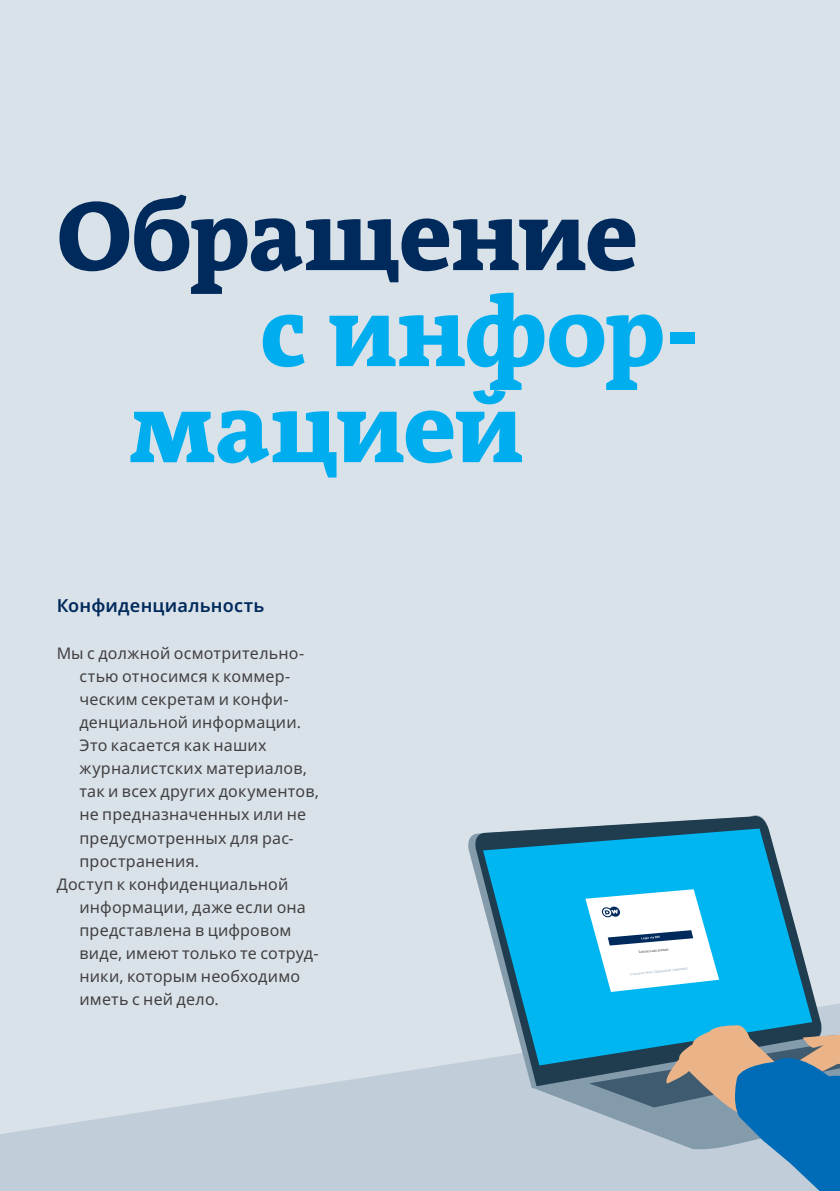
<style>
.page{position:relative;width:840px;height:1191px;background:#fff}
.page>*{position:absolute;margin:0;border:0;box-sizing:border-box;transform-origin:0 0}
.t1{font:800 100px/96px "DW The Antiqua B W8";letter-spacing:-.02em;color:#00aeef}
.t2{font:800 100px "DW The Antiqua B W8";letter-spacing:-.02em;color:#002a5c}
.t3{font:600 18px "Noto Sans";letter-spacing:.01em;color:#002a5c}
.t4{font:16px "Noto Sans";letter-spacing:.01em;color:#414042}
</style>
<div class="page">
<div style="left:0;top:0;width:839px;height:1191px;background:#dae2e9"></div>
<svg style="left:0;top:1062px;width:730px;height:129px;fill:#c1ceda"></svg>
<svg style="left:471px;top:817px;width:259px;height:269px"></svg>
<svg style="left:483px;top:828px;width:247px;height:237px;background:#1eaad9"></svg>
<svg style="left:532px;top:1013px;width:198px;height:138px;background:#659eb4"></svg>
<svg style="left:730px;top:815px;width:109px;height:376px"></svg>
<svg style="left:585px;top:889px;width:133px;height:103px;background:#afdff1"></svg>
<h1 class="t2" style="left:57px;top:172px;width:582px">Обращение</h1>
<h1 class="t1" style="left:129px;top:285px;width:570px;text-indent:131px">с инфор&shy;мацией</h1>
<p class="t3" style="left:57px;top:593px;width:209px">Конфиденциальность</p>
<p class="t4" style="left:57px;top:641px;width:249px">Мы с должной осмотрительно-</p>
<p class="t4" style="left:79px;top:664px;width:212px">стью относимся к коммер-</p>
<p class="t4" style="left:79px;top:687px;width:210px">ческим секретам и конфи-</p>
<p class="t4" style="left:79px;top:711px;width:223px">денциальной информации.</p>
<p class="t4" style="left:79px;top:734px;width:189px">Это касается как наших</p>
<p class="t4" style="left:79px;top:757px;width:229px">журналистских материалов,</p>
<p class="t4" style="left:79px;top:780px;width:241px">так и всех других документов,</p>
<p class="t4" style="left:79px;top:803px;width:228px">не предназначенных или не</p>
<p class="t4" style="left:79px;top:826px;width:215px">предусмотренных для рас-</p>
<p class="t4" style="left:79px;top:849px;width:121px">пространения.</p>
<p class="t4" style="left:57px;top:872px;width:233px">Доступ к конфиденциальной</p>
<p class="t4" style="left:79px;top:895px;width:228px">информации, даже если она</p>
<p class="t4" style="left:79px;top:919px;width:213px">представлена в цифровом</p>
<p class="t4" style="left:79px;top:942px;width:240px">виде, имеют только те сотруд-</p>
<p class="t4" style="left:79px;top:965px;width:222px">ники, которым необходимо</p>
<p class="t4" style="left:79px;top:988px;width:141px">иметь с ней дело.</p>
</div>
